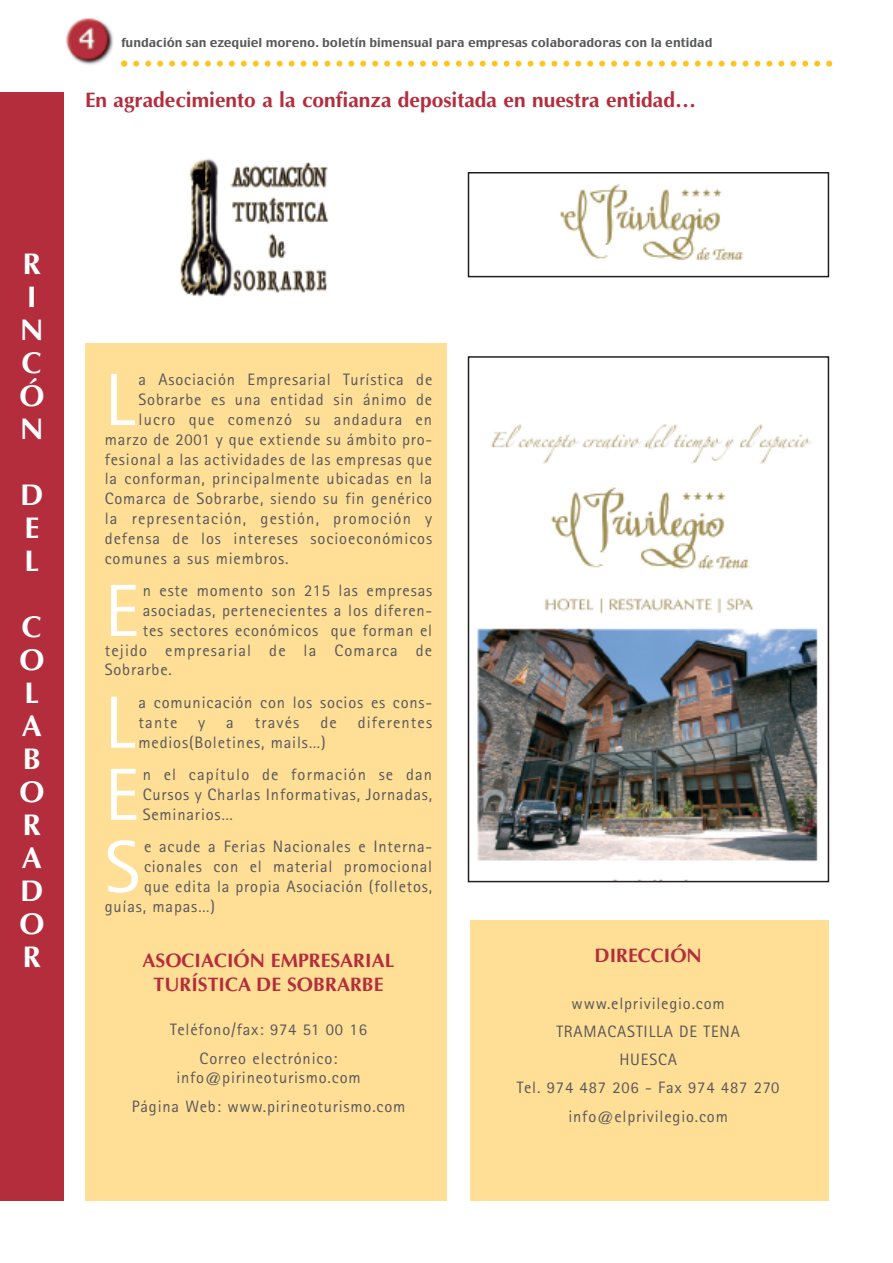
<style>
.page{position:relative;width:893px;height:1263px;background:#fff}
.page>*{position:absolute;margin:0;border:0;box-sizing:border-box;transform-origin:0 0}
.t1{font:73.8px "Rotis Sans Serif";color:#fff}
.t2{font:700 30px/33px "Optima";color:#fff}
.t3{font:700 21px "Optima";color:#b42d3d}
.t4{font:700 19.5px/23.7px "Optima";color:#b42d3d;text-align:center}
.t5{font:16.5px/28.3px "Rotis Sans Serif";letter-spacing:.05em;color:#57585a;text-align:center}
.t6{font:16.5px "Rotis Sans Serif";letter-spacing:.07em;color:#57585a}
.t7{font:12.3px "Charcoal";color:#57585a}
</style>
<div class="page">
<div style="left:471px;top:920px;width:358px;height:280px;background:#ffde96"></div>
<div style="left:85px;top:343px;width:361px;height:857px;background:#ffde96"></div>
<div style="left:0;top:92px;width:64px;height:1108px;background:#b42d3d"></div>
<svg style="left:121px;top:61px;width:711px;height:6px"></svg>
<img style="left:66px;top:18px;width:48px;height:47px">
<img style="left:477px;top:424px;width:341px;height:438px">
<div style="left:468px;top:356px;width:361px;height:526px;border:2px solid #231f20"></div>
<img style="left:560px;top:184px;width:183px;height:77px">
<div style="left:468px;top:172px;width:361px;height:105px;border:2px solid #231f20"></div>
<img style="left:180px;top:158px;width:149px;height:139px">
<p class="t7" style="left:122px;top:35px;width:592px">fundación san ezequiel moreno. boletín bimensual para empresas colaboradoras con la entidad</p>
<p class="t3" style="left:85px;top:87px;width:613px">En agradecimiento a la confianza depositada en nuestra entidad…</p>
<h2 class="t2" style="left:19px;top:247px;width:26px">R<br>I<br>N<br>C<br>Ó<br>N</h2>
<h2 class="t2" style="left:20px;top:478px;width:25px">D<br>E<br>L</h2>
<h2 class="t2" style="left:19px;top:610px;width:26px">C<br>O<br>L<br>A<br>B<br>O<br>R<br>A<br>D<br>O<br>R</h2>
<h1 class="t1" style="left:105px;top:374px;width:32px">L</h1>
<p class="t5" style="left:139px;top:367px;width:295px">a Asociación Empresarial Turística de</p>
<p class="t5" style="left:139px;top:387px;width:295px">Sobrarbe es una entidad sin ánimo de</p>
<p class="t6" style="left:139px;top:414px;width:295px">lucro que comenzó su andadura en</p>
<p class="t5" style="left:105px;top:427px;width:329px">marzo de 2001 y que extiende su ámbito pro-</p>
<p class="t5" style="left:105px;top:447px;width:329px">fesional a las actividades de las empresas que</p>
<p class="t5" style="left:105px;top:466px;width:329px">la conforman, principalmente ubicadas en la</p>
<p class="t5" style="left:105px;top:486px;width:329px">Comarca de Sobrarbe, siendo su fin genérico</p>
<p class="t6" style="left:105px;top:513px;width:329px">la representación, gestión, promoción y</p>
<p class="t5" style="left:105px;top:526px;width:329px">defensa de los intereses socioeconómicos</p>
<p class="t5" style="left:105px;top:546px;width:185px">comunes a sus miembros.</p>
<h1 class="t1" style="left:105px;top:585px;width:36px">E</h1>
<p class="t5" style="left:143px;top:578px;width:291px">n este momento son 215 las empresas</p>
<p class="t5" style="left:143px;top:598px;width:291px">asociadas, pertenecientes a los diferen-</p>
<p class="t5" style="left:143px;top:618px;width:291px">tes sectores económicos que forman el</p>
<p class="t6" style="left:105px;top:644px;width:329px">tejido empresarial de la Comarca de</p>
<p class="t5" style="left:105px;top:657px;width:69px">Sobrarbe.</p>
<h1 class="t1" style="left:105px;top:697px;width:32px">L</h1>
<p class="t5" style="left:139px;top:694px;width:295px;line-height:19.8px;text-align:left">a comunicación con los socios es cons&shy;tante</p>
<p class="t5" style="left:198px;top:710px;width:9px">y</p>
<p class="t5" style="left:226px;top:710px;width:9px">a</p>
<p class="t5" style="left:255px;top:710px;width:46px">través</p>
<p class="t5" style="left:320px;top:710px;width:18px">de</p>
<p class="t6" style="left:358px;top:716px;width:76px">diferentes</p>
<p class="t5" style="left:139px;top:729px;width:189px">medios(Boletines, mails…)</p>
<h1 class="t1" style="left:105px;top:769px;width:36px">E</h1>
<p class="t5" style="left:143px;top:766px;width:291px;line-height:19.8px;text-align:justify">n el capítulo de formación se dan Cursos y Charlas Informativas, Jornadas, Seminarios…</p>
<h1 class="t1" style="left:105px;top:841px;width:37px">S</h1>
<p class="t5" style="left:144px;top:834px;width:290px">e acude a Ferias Nacionales e Interna-</p>
<p class="t5" style="left:144px;top:854px;width:290px">cionales con el material promocional</p>
<p class="t5" style="left:144px;top:874px;width:290px">que edita la propia Asociación (folletos,</p>
<p class="t5" style="left:105px;top:894px;width:112px">guías, mapas…)</p>
<p class="t4" style="left:143px;top:949px;width:253px">ASOCIACIÓN EMPRESARIAL<br>TURÍSTICA DE SOBRARBE</p>
<p class="t5" style="left:170px;top:1017px;width:198px">Teléfono/fax: 974 51 00 16<br>Correo electrónico:</p>
<p class="t5" style="left:132px;top:1065px;width:275px">info@pirineoturismo.com<br>Página Web: www.pirineoturismo.com</p>
<p class="t4" style="left:595px;top:943px;width:109px">DIRECCIÓN</p>
<p class="t5" style="left:517px;top:990px;width:264px">www.elprivilegio.com<br>TRAMACASTILLA DE TENA<br>HUESCA<br>Tel. 974 487 206 - Fax 974 487 270 info@elprivilegio.com</p>
</div>
